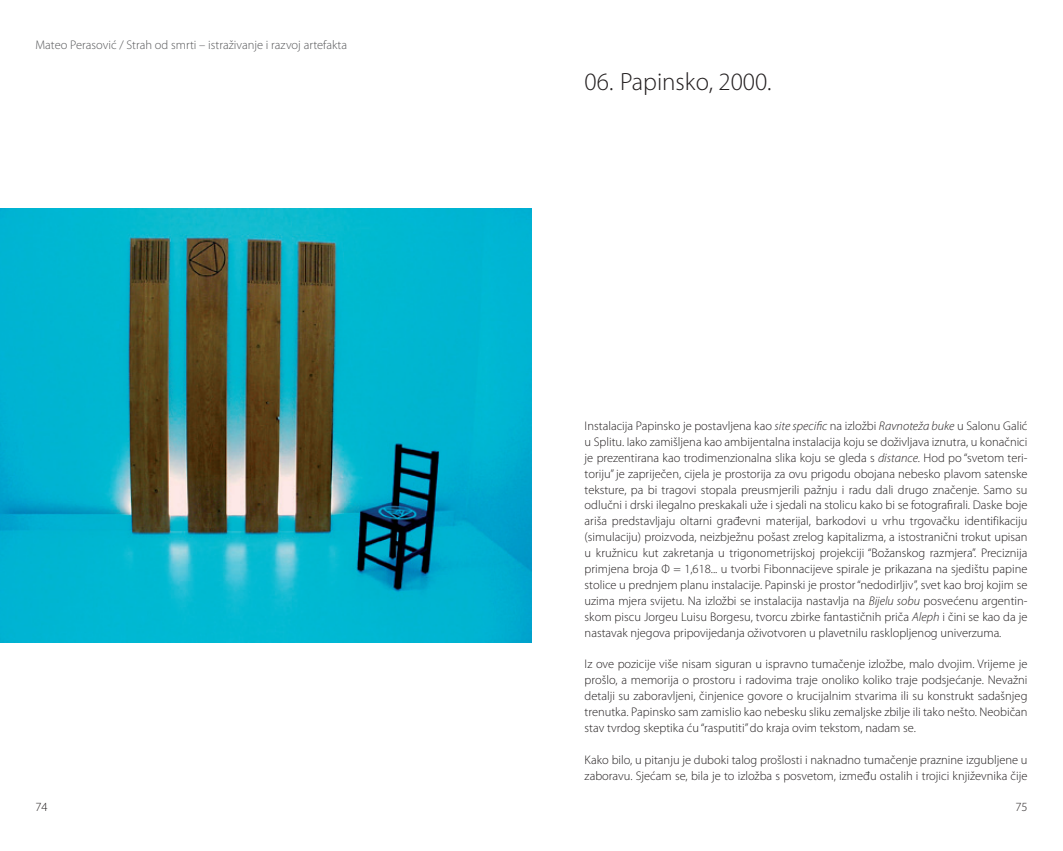
<style>
.page{position:relative;width:1063px;height:851px;background:#fff}
.page>*{position:absolute;margin:0;border:0;box-sizing:border-box;transform-origin:0 0}
.txt_hrv_naslovi{font:300 25px "Myriad Pro";color:#231f20}
.txt_hrv{font:300 12.5px/15.9px "Myriad Pro";color:#231f20;text-align:justify}
.t1{font:300 12.5px "Myriad Pro";color:#57585a}
.s1{font-style:italic}
</style>
<div class="page">
<img style="left:0;top:209px;width:531px;height:433px">
<p class="t1" style="left:35px;top:38px;width:313px">Mateo Perasović / Strah od smrti – istraživanje i razvoj artefakta</p>
<p class="txt_hrv_naslovi" style="left:585px;top:68px;width:188px">06. Papinsko, 2000.</p>
<p class="txt_hrv" style="left:585px;top:418px;width:444px">Instalacija Papinsko je postavljena kao <span class="s1">site specific</span> na izložbi <span class="s1">Ravnoteža buke</span> u Salonu Galić u Splitu. Iako zamišljena kao ambijentalna instalacija koju se doživljava iznutra, u konačnici je prezentirana kao trodimenzionalna slika koju se gleda s <span class="s1">distance</span>. Hod po “svetom teri&shy;toriju” je zapriječen, cijela je prostorija za ovu prigodu obojana nebesko plavom satenske teksture, pa bi tragovi stopala preusmjerili pažnju i radu dali drugo značenje. Samo su odlučni i drski ilegalno preskakali uže i sjedali na stolicu kako bi se fotografirali. Daske boje ariša predstavljaju oltarni građevni materijal, barkodovi u vrhu trgovačku identifikaciju (simulaciju) proizvoda, neizbježnu pošast zrelog kapitalizma, a istostranični trokut upisan u kružnicu kut zakretanja u trigonometrijskoj projekciji “Božanskog razmjera”. Preciznija primjena broja Φ = 1,618... u tvorbi Fibonnacijeve spirale je prikazana na sjedištu papine stolice u prednjem planu instalacije. Papinski je prostor “nedodirljiv”, svet kao broj kojim se uzima mjera svijetu. Na izložbi se instalacija nastavlja na <span class="s1">Bijelu sobu</span> posvećenu argentin&shy;skom piscu Jorgeu Luisu Borgesu, tvorcu zbirke fantastičnih priča <span class="s1">Aleph</span> i čini se kao da je nastavak njegova pripovijedanja oživotvoren u plavetnilu rasklopljenog univerzuma<span class="s1">.</span></p>
<p class="txt_hrv" style="left:585px;top:656px;width:444px">Iz ove pozicije više nisam siguran u ispravno tumačenje izložbe, malo dvojim. Vrijeme je prošlo, a memorija o prostoru i radovima traje onoliko koliko traje podsjećanje. Nevažni detalji su zaboravljeni, činjenice govore o krucijalnim stvarima ili su konstrukt sadašnjeg trenutka. Papinsko sam zamislio kao nebesku sliku zemaljske zbilje ili tako nešto. Neobičan stav tvrdog skeptika ću “rasputiti” do kraja ovim tekstom, nadam se.</p>
<p class="txt_hrv" style="left:585px;top:751px;width:444px">Kako bilo, u pitanju je duboki talog prošlosti i naknadno tumačenje praznine izgubljene u zaboravu. Sjećam se, bila je to izložba s posvetom, između ostalih i trojici književnika čije</p>
<p class="txt_hrv" style="left:35px;top:799px;width:14px">74</p>
<p class="txt_hrv" style="left:1015px;top:799px;width:14px">75</p>
</div>
